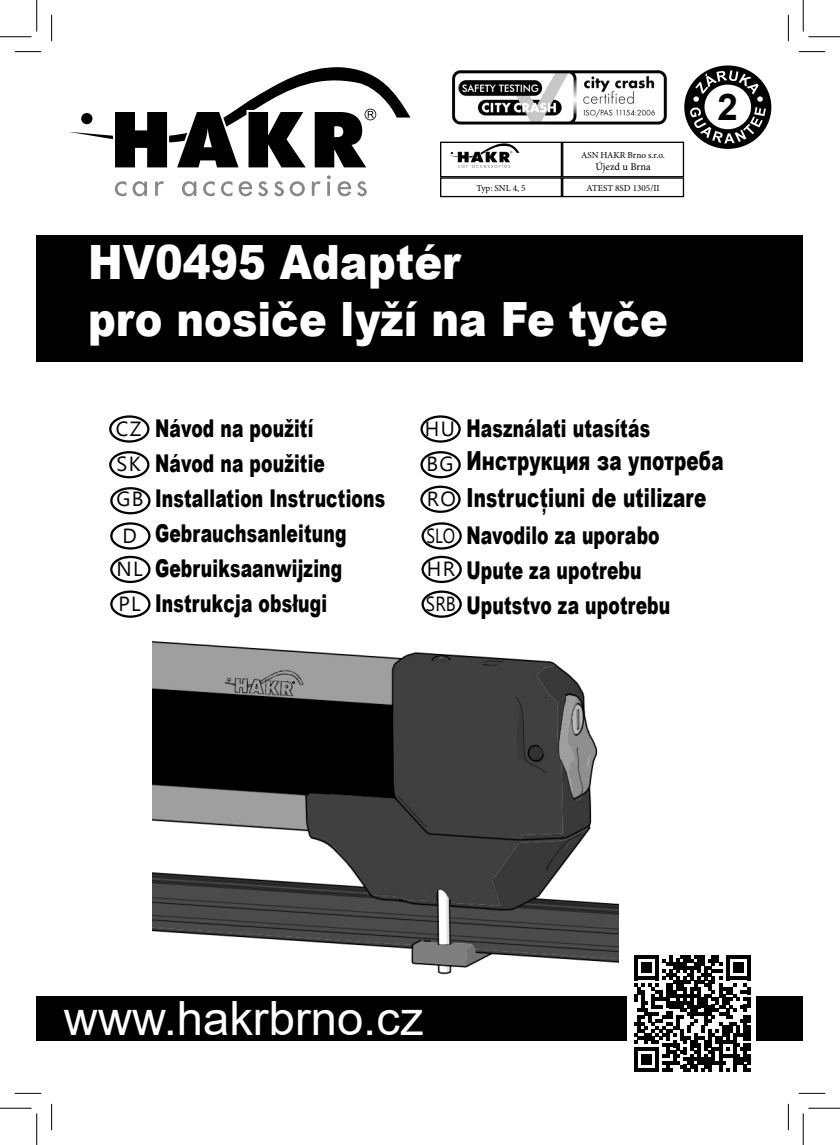
<style>
.page{position:relative;width:840px;height:1145px;background:#fff}
.page>*{position:absolute;margin:0;border:0;box-sizing:border-box;transform-origin:0 0}
.t1{font:900 47.25px/56.7px "Arial";color:#fff;scale:.88 1}
.t2{font:47.25px "Arial";color:#fff}
.t3{font:700 36.75px "Arial";color:#000}
.t4{font:900 26.25px "Arial";letter-spacing:.01em;color:#000;scale:.7 1}
.t5{font:900 24.5px "Arial";letter-spacing:.01em;color:#000;scale:.7 1}
.t6{font:20.47px "Ebrima";letter-spacing:.06em;color:#000}
.t7{font:20.47px "Ebrima";letter-spacing:.06em;color:#000;scale:.8 1}
.t8{font:20.47px "Ebrima";letter-spacing:.06em;color:#000;scale:.85 1}
.t9{font:10.5px "Minion Pro";color:#000}
.t10{font:9.1px "Minion Pro";color:#000}
</style>
<div class="page">
<img style="left:152px;top:640px;width:466px;height:335px">
<div style="left:37px;top:996px;width:766px;height:44px;background:#000"></div>
<div style="left:626px;top:948px;width:129px;height:131px;background:#fff"></div>
<svg style="left:634px;top:955px;width:116px;height:117px"></svg>
<svg style="left:70px;top:67px;width:340px;height:100px"></svg>
<svg style="left:115px;top:175px;width:252px;height:21px"></svg>
<div style="left:37px;top:236px;width:766px;height:126px;background:#000"></div>
<div style="left:109px;top:415px;width:40px;height:28px;border:2px solid #000;border-radius:50%"></div>
<div style="left:420px;top:415px;width:41px;height:28px;border:2px solid #000;border-radius:50%"></div>
<div style="left:110px;top:487px;width:41px;height:27px;border:2px solid #000;border-radius:50%"></div>
<div style="left:420px;top:486px;width:41px;height:27px;border:2px solid #000;border-radius:50%"></div>
<div style="left:110px;top:522px;width:41px;height:28px;border:2px solid #000;border-radius:50%"></div>
<div style="left:421px;top:522px;width:41px;height:28px;border:2px solid #000;border-radius:50%"></div>
<div style="left:110px;top:556px;width:41px;height:27px;border:2px solid #000;border-radius:50%"></div>
<div style="left:421px;top:556px;width:41px;height:27px;border:2px solid #000;border-radius:50%"></div>
<div style="left:110px;top:591px;width:41px;height:27px;border:2px solid #000;border-radius:50%"></div>
<div style="left:421px;top:591px;width:41px;height:27px;border:2px solid #000;border-radius:50%"></div>
<div style="left:109px;top:451px;width:40px;height:27px;border:2px solid #000;border-radius:50%"></div>
<div style="left:420px;top:451px;width:41px;height:27px;border:2px solid #000;border-radius:50%"></div>
<svg style="left:449px;top:144px;width:70px;height:24px"></svg>
<div style="left:440px;top:142px;width:122px;height:35px;border:1px solid #000"></div>
<div style="left:562px;top:142px;width:122px;height:35px;border:1px solid #000"></div>
<div style="left:440px;top:177px;width:122px;height:20px;border:1px solid #000"></div>
<div style="left:562px;top:177px;width:122px;height:20px;border:1px solid #000"></div>
<img style="left:452px;top:70px;width:215px;height:55px">
<svg style="left:681px;top:65px;width:91px;height:87px"></svg>
<svg style="left:15px;top:51px;width:26px;height:1px"></svg>
<svg style="left:799px;top:51px;width:26px;height:1px"></svg>
<svg style="left:15px;top:1093px;width:26px;height:1px"></svg>
<svg style="left:799px;top:1093px;width:26px;height:1px"></svg>
<svg style="left:51px;top:15px;width:1px;height:26px"></svg>
<svg style="left:51px;top:1104px;width:1px;height:26px"></svg>
<svg style="left:788px;top:15px;width:1px;height:26px"></svg>
<svg style="left:788px;top:1104px;width:1px;height:26px"></svg>
<hr style="left:0;top:36px;width:32px;height:1px;background:#000">
<hr style="left:808px;top:36px;width:32px;height:1px;background:#000">
<hr style="left:0;top:1108px;width:32px;height:1px;background:#000">
<hr style="left:808px;top:1108px;width:32px;height:1px;background:#000">
<hr style="left:36px;top:0;width:1px;height:31px;background:#000">
<hr style="left:36px;top:1113px;width:1px;height:32px;background:#000">
<hr style="left:803px;top:0;width:1px;height:31px;background:#000">
<hr style="left:803px;top:1113px;width:1px;height:32px;background:#000">
<p class="t10" style="left:581px;top:149px;width:85px">ASN HAKR Brno s.r.o.</p>
<p class="t9" style="left:595px;top:160px;width:57px">Újezd u Brna</p>
<p class="t10" style="left:476px;top:182px;width:51px">Typ: SNL 4, 5</p>
<p class="t10" style="left:586px;top:182px;width:75px">ATEST 8SD 1305/II</p>
<p class="t1" style="left:88px;top:232px;width:660px">HV0495 Adaptér<br>pro nosiče lyží na Fe tyče</p>
<p class="t3" style="left:717px;top:81px;width:22px">2</p>
<p class="t5" style="left:155px;top:410px;width:228px">Návod na použití</p>
<p class="t5" style="left:155px;top:445px;width:244px">Návod na použitie</p>
<p class="t5" style="left:155px;top:480px;width:330px">Installation Instructions</p>
<p class="t5" style="left:155px;top:515px;width:275px">Gebrauchsanleitung</p>
<p class="t5" style="left:155px;top:550px;width:269px">Gebruiksaanwijzing</p>
<p class="t5" style="left:155px;top:585px;width:247px">Instrukcja obsługi</p>
<p class="t6" style="left:116px;top:413px;width:27px">CZ</p>
<p class="t6" style="left:425px;top:413px;width:31px">HU</p>
<p class="t6" style="left:117px;top:449px;width:25px">SK</p>
<p class="t6" style="left:426px;top:449px;width:29px">BG</p>
<p class="t6" style="left:117px;top:484px;width:29px">GB</p>
<p class="t6" style="left:427px;top:484px;width:30px">RO</p>
<p class="t6" style="left:122px;top:520px;width:16px">D</p>
<p class="t7" style="left:427px;top:520px;width:37px">SLO</p>
<p class="t6" style="left:117px;top:554px;width:28px">NL</p>
<p class="t6" style="left:427px;top:554px;width:30px">HR</p>
<p class="t6" style="left:118px;top:588px;width:24px">PL</p>
<p class="t8" style="left:426px;top:588px;width:37px">SRB</p>
<p class="t5" style="left:466px;top:410px;width:264px">Használati utasítás</p>
<p class="t4" style="left:466px;top:442px;width:369px">Инструкция за употреба</p>
<p class="t4" style="left:466px;top:479px;width:344px">Instrucțiuni de utilizare</p>
<p class="t5" style="left:466px;top:517px;width:278px">Navodilo za uporabo</p>
<p class="t5" style="left:466px;top:552px;width:252px">Upute za upotrebu</p>
<p class="t5" style="left:466px;top:587px;width:293px">Uputstvo za upotrebu</p>
<p class="t2" style="left:64px;top:986px;width:361px">www.hakrbrno.cz</p>
</div>
